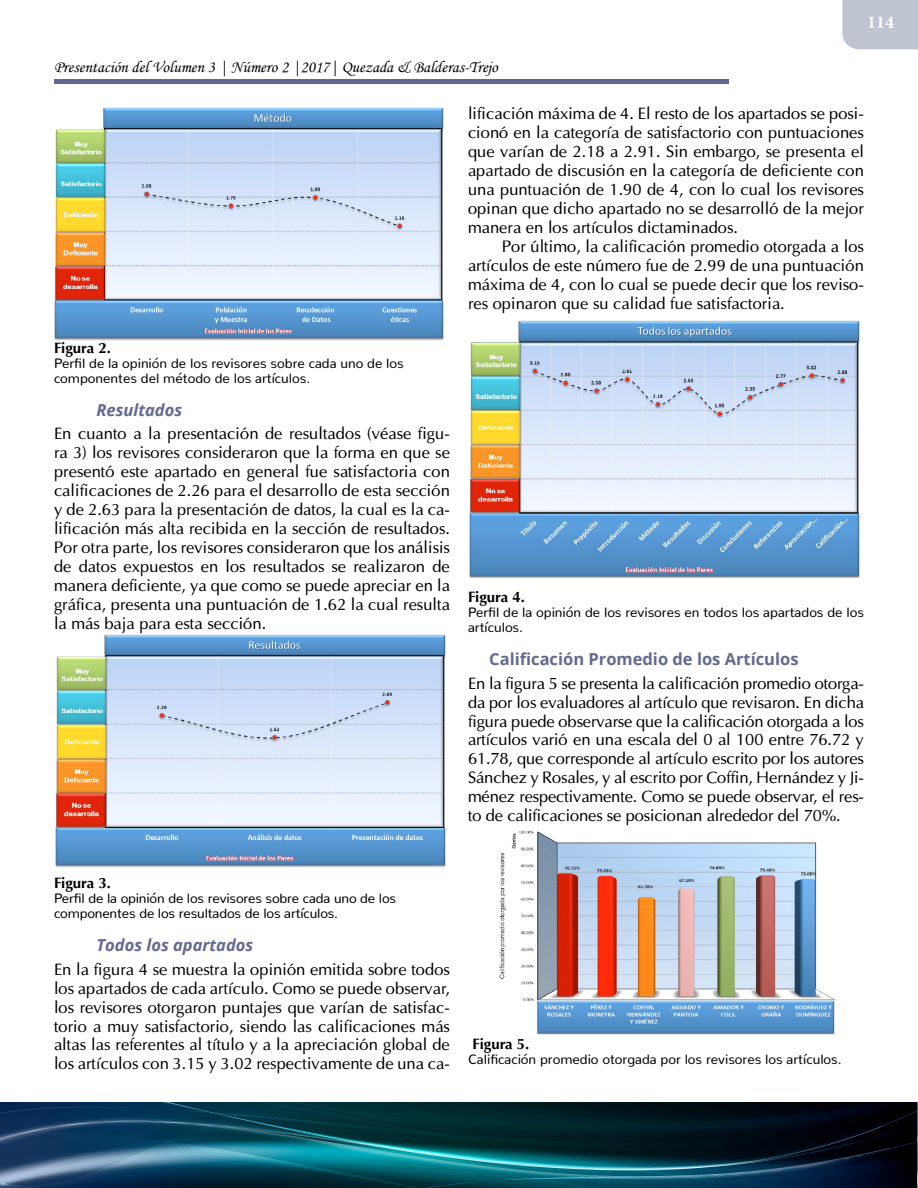
<style>
.page{position:relative;width:918px;height:1188px;background:#fff}
.page>*{position:absolute;margin:0;border:0;box-sizing:border-box;transform-origin:0 0}
.t1{font:700 18px "Minion Pro";color:#fff}
.t2{font:16.5px/18.9px "Optima";color:#000;text-align:justify}
.t3{font:16.5px "Monotype Corsiva";color:#000}
.Nivel_2{font:700 16.5px "Open Sans";color:#636990}
.Nivel3{font:italic 700 16.5px "Open Sans";color:#636990}
.Numero_tabla{font:700 15px "Optima CE";color:#000}
.texto_de_tablas{font:13.5px/15px "Nunito";color:#000}
</style>
<div class="page">
<div style="left:54px;top:79px;width:675px;height:5px;background:#636990"></div>
<div style="left:842px;top:0;width:76px;height:49px;background:#bec4d0"></div>
<img style="left:0;top:1103px;width:918px;height:85px">
<img style="left:55px;top:634px;width:391px;height:234px">
<img style="left:469px;top:320px;width:391px;height:259px">
<img style="left:54px;top:107px;width:390px;height:234px">
<img style="left:499px;top:830px;width:337px;height:205px">
<p class="t3" style="left:54px;top:57px;width:445px">Presentación del Volumen 3 | Número 2 |2017| Quezada &amp; Balderas-Trejo</p>
<p class="t1" style="left:867px;top:10px;width:28px">114</p>
<p class="Numero_tabla" style="left:54px;top:338px;width:58px">Figura 2.</p>
<p class="texto_de_tablas" style="left:54px;top:354px;width:351px">Perfil de la opinión de los revisores sobre cada uno de los componentes del método de los artículos.</p>
<p class="Nivel3" style="left:97px;top:398px;width:87px">Resultados</p>
<p class="t2" style="left:54px;top:424px;width:398px">En cuanto a la presentación de resultados (véase figu&shy;ra 3) los revisores consideraron que la forma en que se presentó este apartado en general fue satisfactoria con calificaciones de 2.26 para el desarrollo de esta sección y de 2.63 para la presentación de datos, la cual es la ca&shy;lificación más alta recibida en la sección de resultados.<br>Por otra parte, los revisores consideraron que los análisis de datos expuestos en los resultados se realizaron de manera deficiente, ya que como se puede apreciar en la gráfica, presenta una puntuación de 1.62 la cual resulta la más baja para esta sección.</p>
<p class="t2" style="left:468px;top:104px;width:398px">lificación máxima de 4. El resto de los apartados se posi&shy;cionó en la categoría de satisfactorio con puntuaciones que varían de 2.18 a 2.91. Sin embargo, se presenta el apartado de discusión en la categoría de deficiente con una puntuación de 1.90 de 4, con lo cual los revisores opinan que dicho apartado no se desarrolló de la mejor manera en los artículos dictaminados.</p>
<p class="t2" style="left:468px;top:237px;width:398px;text-indent:34px">Por último, la calificación promedio otorgada a los artículos de este número fue de 2.99 de una puntuación máxima de 4, con lo cual se puede decir que los reviso&shy;res opinaron que su calidad fue satisfactoria.</p>
<p class="Numero_tabla" style="left:468px;top:587px;width:58px">Figura 4.</p>
<p class="texto_de_tablas" style="left:468px;top:603px;width:398px">Perfil de la opinión de los revisores en todos los apartados de los artículos.</p>
<p class="Nivel_2" style="left:489px;top:648px;width:311px">Calificación Promedio de los Artículos</p>
<p class="t2" style="left:468px;top:673px;width:398px">En la figura 5 se presenta la calificación promedio otorga&shy;da por los evaluadores al artículo que revisaron. En dicha figura puede observarse que la calificación otorgada a los artículos varió en una escala del 0 al 100 entre 76.72 y 61.78, que corresponde al artículo escrito por los autores Sánchez y Rosales, y al escrito por Coffin, Hernández y Ji&shy;ménez respectivamente. Como se puede observar, el res&shy;to de calificaciones se posicionan alrededor del 70%.</p>
<p class="Numero_tabla" style="left:54px;top:873px;width:58px">Figura 3.</p>
<p class="texto_de_tablas" style="left:54px;top:889px;width:344px">Perfil de la opinión de los revisores sobre cada uno de los componentes de los resultados de los artículos.</p>
<p class="Nivel3" style="left:97px;top:934px;width:158px">Todos los apartados</p>
<p class="t2" style="left:54px;top:959px;width:398px">En la figura 4 se muestra la opinión emitida sobre todos los apartados de cada artículo. Como se puede observar, los revisores otorgaron puntajes que varían de satisfac&shy;torio a muy satisfactorio, siendo las calificaciones más altas las referentes al título y a la apreciación global de los artículos con 3.15 y 3.02 respectivamente de una ca-</p>
<p class="Numero_tabla" style="left:472px;top:1035px;width:58px">Figura 5.</p>
<p class="texto_de_tablas" style="left:468px;top:1050px;width:375px">Calificación promedio otorgada por los revisores los artículos.</p>
</div>
